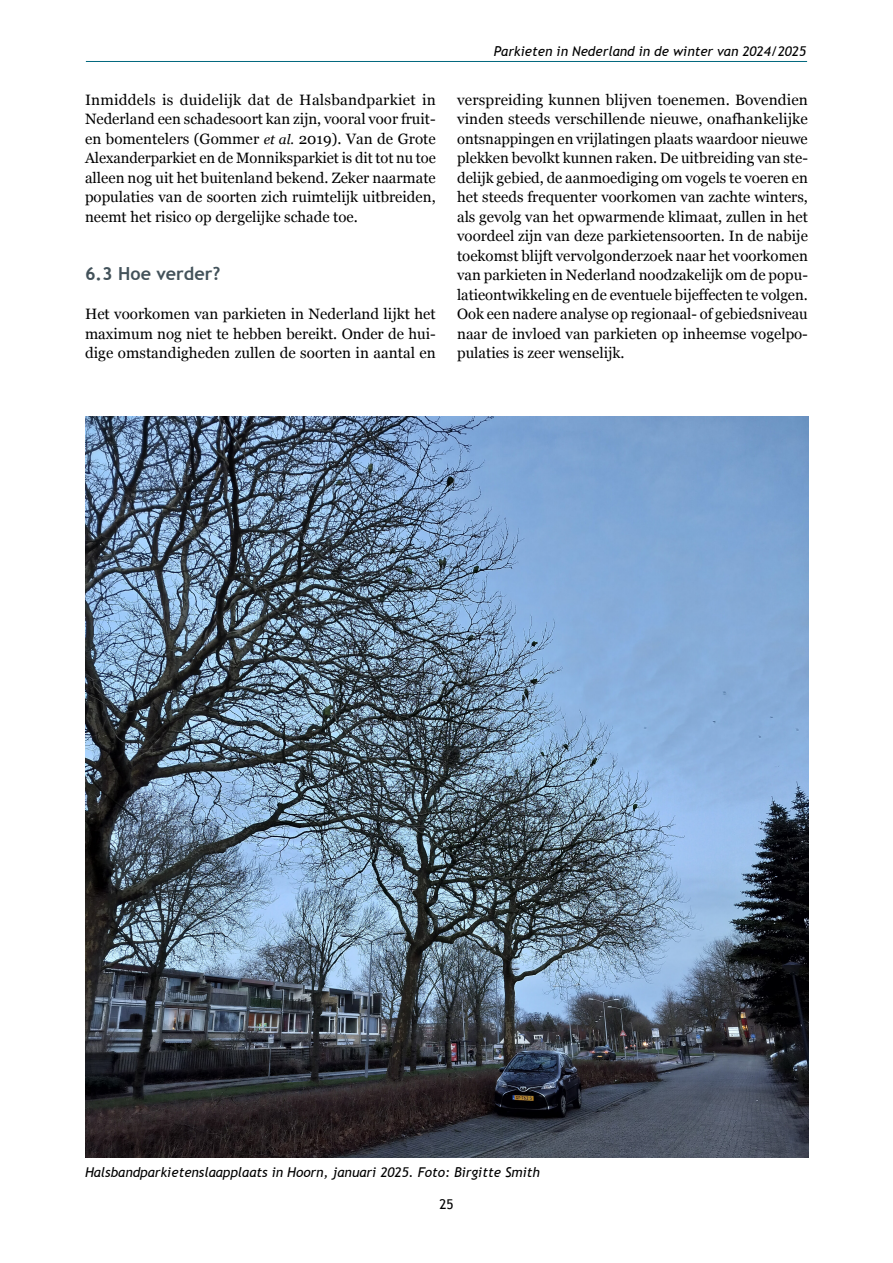
<style>
.page{position:relative;width:893px;height:1263px;background:#fff}
.page>*{position:absolute;margin:0;border:0;box-sizing:border-box;transform-origin:0 0}
.paragraaf{font:700 18px "Trebuchet MS";color:#43525a}
.hoofdtekst{font:15px/19.5px "Georgia";color:#000;text-align:justify}
.bij-opschrift{font:italic 13.5px "Trebuchet MS";color:#000}
.t1{font:13.5px "Trebuchet MS";color:#000}
.s1{font-style:italic;font-size:13.5px}
</style>
<div class="page">
<hr style="left:86px;top:61px;width:721px;height:1px;background:#00677d">
<img style="left:85px;top:417px;width:723px;height:741px">
<p class="hoofdtekst" style="left:85px;top:89px;width:352px">Inmiddels is duidelijk dat de Halsbandparkiet in Nederland een schadesoort kan zijn, vooral voor fruit&shy;en bomentelers (Gommer <span class="s1">et al.</span> 2019). Van de Grote Alexanderparkiet en de Monniksparkiet is dit tot nu toe alleen nog uit het buitenland bekend. Zeker naarmate populaties van de soorten zich ruimtelijk uitbreiden, neemt het risico op dergelijke schade toe.</p>
<h2 class="paragraaf" style="left:85px;top:262px;width:137px">6.3 Hoe verder?</h2>
<p class="hoofdtekst" style="left:85px;top:303px;width:352px">Het voorkomen van parkieten in Nederland lijkt het maximum nog niet te hebben bereikt. Onder de hui&shy;dige omstandigheden zullen de soorten in aantal en</p>
<p class="bij-opschrift" style="left:494px;top:44px;width:314px">Parkieten in Nederland in de winter van 2024/2025</p>
<p class="hoofdtekst" style="left:457px;top:89px;width:352px">verspreiding kunnen blijven toenemen. Bovendien vinden steeds verschillende nieuwe, onafhankelijke ontsnappingen en vrijlatingen plaats waardoor nieuwe plekken bevolkt kunnen raken. De uitbreiding van ste&shy;delijk gebied, de aanmoediging om vogels te voeren en het steeds frequenter voorkomen van zachte winters, als gevolg van het opwarmende klimaat, zullen in het voordeel zijn van deze parkietensoorten. In de nabije toekomst blijft vervolgonderzoek naar het voorkomen van parkieten in Nederland noodzakelijk om de popu&shy;latieontwikkeling en de eventuele bijeffecten te volgen.<br>Ook een nadere analyse op regionaal- of gebiedsniveau naar de invloed van parkieten op inheemse vogelpo&shy;pulaties is zeer wenselijk.</p>
<p class="bij-opschrift" style="left:85px;top:1164px;width:457px">Halsbandparkietenslaapplaats in Hoorn, januari 2025. Foto: Birgitte Smith</p>
<p class="t1" style="left:439px;top:1196px;width:16px">25</p>
</div>
